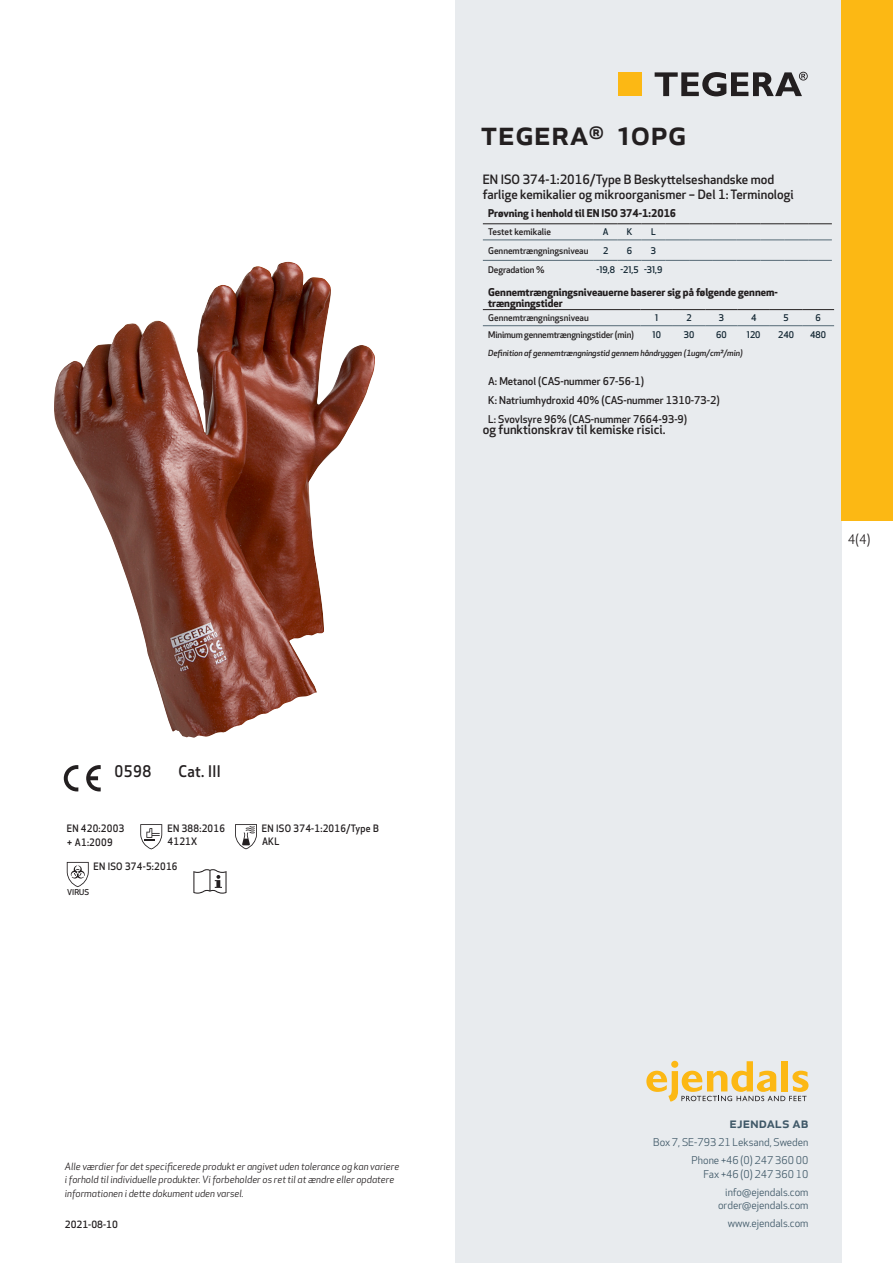
<style>
.page{position:relative;width:893px;height:1263px;background:#fff}
.page>*{position:absolute;margin:0;border:0;box-sizing:border-box;transform-origin:0 0}
.prodname{font:500 34.5px "Apex New";color:#231f20}
.t1{font:500 15.6px "Apex New";letter-spacing:.025em;color:#231f20;scale:.95 1}
.t2{font:500 15px "Apex New";color:#405968}
.t3{font:12.75px "Apex New";color:#231f20}
.Compliance_body{font:500 12.6px/15px "Apex New";color:#231f20}
.t4{font:10.5px/18px "Apex New";color:#405968;text-align:right}
.SpecTableFooter{font:500 10.5px "Apex New";color:#231f20}
.SpecTableHeader{font:700 10.5px/10.5px "Apex New";color:#231f20}
.PictogramText{font:500 10.05px/13.5px "Apex New";letter-spacing:.025em;color:#231f20;scale:.95 1}
.t5{font:italic 9.75px/13.5px "Apex New";color:#231f20}
.t6{font:500 9.75px "Apex New";color:#231f20}
.SpecTableBody{font:500 9px "Apex New";color:#231f20}
.SpecTableBodyNumbers{font:500 9px "Apex New";color:#122632}
.SpecTableBody-2{font:500 9px "Apex New";letter-spacing:-.02em;color:#231f20}
.SpecTableBody-3{font:italic 500 8.25px "Apex New";letter-spacing:-.01em;color:#231f20}
.beskrivning__fr{font:500 7.95px "Apex New";color:#231f20}
</style>
<div class="page">
<div style="left:455px;top:0;width:387px;height:1263px;background:#e8ebee"></div>
<svg style="left:646px;top:1061px;width:162px;height:40px"></svg>
<div style="left:618px;top:72px;width:24px;height:24px;background:#fcb814"></div>
<svg style="left:655px;top:72px;width:153px;height:24px"></svg>
<svg style="left:86px;top:765px;width:15px;height:26px"></svg>
<svg style="left:64px;top:765px;width:14px;height:26px"></svg>
<svg style="left:140px;top:824px;width:22px;height:25px"></svg>
<svg style="left:235px;top:824px;width:22px;height:25px"></svg>
<svg style="left:67px;top:862px;width:22px;height:25px"></svg>
<svg style="left:193px;top:869px;width:34px;height:25px"></svg>
<hr style="left:483px;top:239px;width:111px;height:1px;background:#556975">
<svg style="left:594px;top:239px;width:238px;height:1px"></svg>
<hr style="left:483px;top:260px;width:111px;height:1px;background:#556975">
<svg style="left:594px;top:260px;width:238px;height:1px"></svg>
<hr style="left:483px;top:223px;width:111px;height:1px;background:#231f20">
<svg style="left:594px;top:223px;width:238px;height:1px"></svg>
<hr style="left:483px;top:325px;width:158px;height:1px;background:#556975">
<hr style="left:641px;top:325px;width:32px;height:1px;background:#556975">
<hr style="left:673px;top:325px;width:32px;height:1px;background:#556975">
<hr style="left:705px;top:325px;width:33px;height:1px;background:#556975">
<hr style="left:738px;top:325px;width:32px;height:1px;background:#556975">
<hr style="left:770px;top:325px;width:32px;height:1px;background:#556975">
<hr style="left:802px;top:325px;width:32px;height:1px;background:#556975">
<hr style="left:483px;top:309px;width:158px;height:1px;background:#231f20">
<hr style="left:641px;top:309px;width:32px;height:1px;background:#231f20">
<hr style="left:673px;top:309px;width:32px;height:1px;background:#231f20">
<hr style="left:705px;top:309px;width:33px;height:1px;background:#231f20">
<hr style="left:738px;top:309px;width:32px;height:1px;background:#231f20">
<hr style="left:770px;top:309px;width:32px;height:1px;background:#231f20">
<hr style="left:802px;top:309px;width:32px;height:1px;background:#231f20">
<div style="left:842px;top:0;width:51px;height:520px;background:#fcb814"></div>
<img style="left:54px;top:262px;width:263px;height:476px">
<p class="t1" style="left:115px;top:761px;width:40px">0598</p>
<p class="t1" style="left:178px;top:761px;width:46px">Cat. III</p>
<p class="PictogramText" style="left:67px;top:821px;width:62px">EN 420:2003 + A1:2009</p>
<p class="PictogramText" style="left:168px;top:821px;width:62px">EN 388:2016</p>
<p class="PictogramText" style="left:168px;top:835px;width:33px">4121X</p>
<p class="PictogramText" style="left:94px;top:859px;width:90px">EN ISO 374-5:2016</p>
<p class="beskrivning__fr" style="left:67px;top:887px;width:24px">VIRUS</p>
<p class="PictogramText" style="left:262px;top:821px;width:125px">EN ISO 374-1:2016/Type B</p>
<p class="PictogramText" style="left:262px;top:835px;width:20px">AKL</p>
<p class="prodname" style="left:480px;top:109px;width:208px">TEGERA<sup>®</sup> 10PG</p>
<p class="Compliance_body" style="left:483px;top:171px;width:312px">EN ISO 374-1:2016/Type B Beskyttelseshandske mod farlige kemikalier og mikroorganismer – Del 1: Terminologi</p>
<p class="SpecTableHeader" style="left:488px;top:208px;width:190px">Prøvning i henhold til EN ISO 374-1:2016</p>
<p class="SpecTableBody" style="left:488px;top:226px;width:64px">Testet kemikalie</p>
<p class="SpecTableBodyNumbers" style="left:603px;top:226px;width:7px">A</p>
<p class="SpecTableBodyNumbers" style="left:627px;top:226px;width:7px">K</p>
<p class="SpecTableBodyNumbers" style="left:651px;top:226px;width:6px">L</p>
<p class="SpecTableBody" style="left:488px;top:244px;width:102px">Gennemtrængningsniveau</p>
<p class="SpecTableBodyNumbers" style="left:603px;top:244px;width:7px">2</p>
<p class="SpecTableBodyNumbers" style="left:627px;top:244px;width:7px">6</p>
<p class="SpecTableBodyNumbers" style="left:651px;top:244px;width:7px">3</p>
<p class="SpecTableBody" style="left:488px;top:263px;width:58px">Degradation %</p>
<p class="SpecTableBodyNumbers" style="left:596px;top:264px;width:20px">-19,8</p>
<p class="SpecTableBodyNumbers" style="left:620px;top:264px;width:20px">-21,5</p>
<p class="SpecTableBodyNumbers" style="left:644px;top:264px;width:20px">-31,9</p>
<p class="SpecTableHeader" style="left:488px;top:287px;width:291px">Gennemtrængningsniveauerne baserer sig på følgende gennem&shy;trængningstider</p>
<p class="SpecTableBody" style="left:488px;top:312px;width:102px">Gennemtrængningsniveau</p>
<p class="SpecTableBodyNumbers" style="left:655px;top:312px;width:5px">1</p>
<p class="SpecTableBodyNumbers" style="left:686px;top:312px;width:7px">2</p>
<p class="SpecTableBodyNumbers" style="left:719px;top:312px;width:7px">3</p>
<p class="SpecTableBodyNumbers" style="left:751px;top:312px;width:7px">4</p>
<p class="SpecTableBodyNumbers" style="left:783px;top:312px;width:7px">5</p>
<p class="SpecTableBodyNumbers" style="left:815px;top:312px;width:7px">6</p>
<p class="SpecTableBody-2" style="left:488px;top:329px;width:147px">Minimum gennemtrængningstider (min)</p>
<p class="SpecTableBodyNumbers" style="left:653px;top:329px;width:10px">10</p>
<p class="SpecTableBodyNumbers" style="left:684px;top:329px;width:12px">30</p>
<p class="SpecTableBodyNumbers" style="left:716px;top:329px;width:12px">60</p>
<p class="SpecTableBodyNumbers" style="left:747px;top:329px;width:15px">120</p>
<p class="SpecTableBodyNumbers" style="left:778px;top:329px;width:17px">240</p>
<p class="SpecTableBodyNumbers" style="left:810px;top:329px;width:17px">480</p>
<p class="SpecTableBody-3" style="left:488px;top:347px;width:256px">Definition af gennemtrængningstid gennem håndryggen (1ugm/cm²/min)</p>
<p class="SpecTableFooter" style="left:488px;top:374px;width:157px">A: Metanol (CAS-nummer 67-56-1)</p>
<p class="SpecTableFooter" style="left:488px;top:393px;width:233px">K: Natriumhydroxid 40% (CAS-nummer 1310-73-2)</p>
<p class="SpecTableFooter" style="left:488px;top:412px;width:201px">L: Svovlsyre 96% (CAS-nummer 7664-93-9)</p>
<p class="Compliance_body" style="left:483px;top:422px;width:184px">og funktionskrav til kemiske risici.</p>
<h3 class="t3" style="left:848px;top:531px;width:24px">4(4)</h3>
<p class="t5" style="left:65px;top:1159px;width:336px">Alle værdier for det specificerede produkt er angivet uden tolerance og kan variere i forhold til individuelle produkter. Vi forbeholder os ret til at ændre eller opdatere informationen i dette dokument uden varsel.</p>
<p class="t6" style="left:65px;top:1218px;width:54px">2021-08-10</p>
<h3 class="t2" style="left:729px;top:1113px;width:80px">ejendals ab</h3>
<p class="t4" style="left:653px;top:1133px;width:157px">Box 7, SE-793 21 Leksand, Sweden<br>Phone +46 (0) 247 360 00</p>
<p class="t4" style="left:703px;top:1165px;width:107px">Fax +46 (0) 247 360 10 info@ejendals.com</p>
<p class="t4" style="left:718px;top:1196px;width:92px">order@ejendals.com</p>
<p class="t4" style="left:728px;top:1215px;width:82px">www.ejendals.com</p>
</div>
